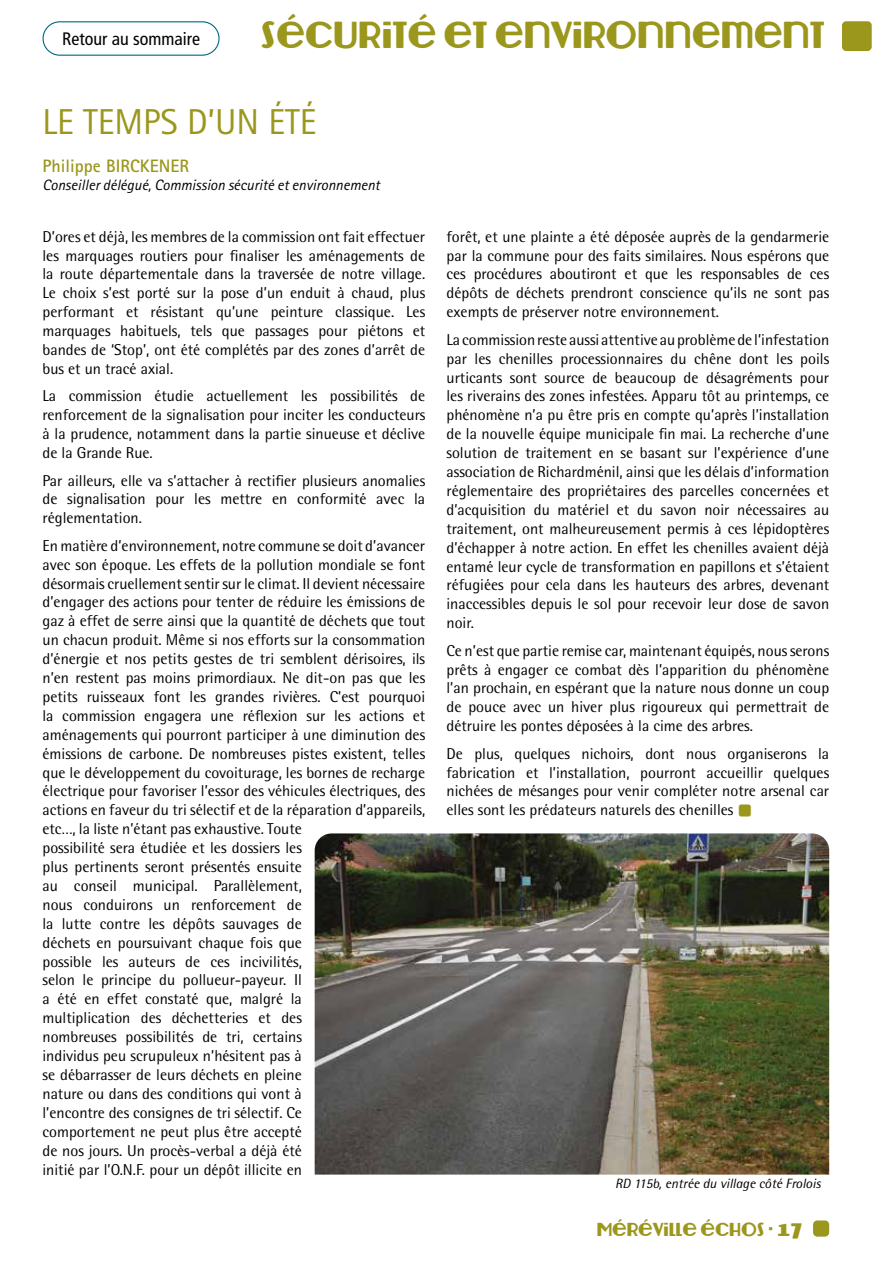
<style>
.page{position:relative;width:893px;height:1263px;background:#fff}
.page>*{position:absolute;margin:0;border:0;box-sizing:border-box;transform-origin:0 0}
.t1{font:36px "Rotis Sans Serif";color:#9b971d}
.t2{font:30px "Lemondrop";color:#9b971d}
.t3{font:700 18px "Rotis Sans Serif";color:#9b971d}
.t4{font:condensed 18px "Frutiger";color:#000}
.t5{font:15.75px/18.9px "Rotis Semi Sans";color:#000;text-align:justify}
.t6{font:italic 15px "Rotis Sans Serif";color:#000}
.t7{font:15px "Lemondrop";color:#9b971d}
.t8{font:italic 13.5px "Rotis Semi Sans";color:#000}
.s1{font-weight:700;font-size:18px}
</style>
<div class="page">
<div style="left:842px;top:21px;width:30px;height:30px;background:#9b971d;border-radius:4px"></div>
<div style="left:813px;top:1220px;width:16px;height:16px;background:#9b971d;border-radius:4px"></div>
<img style="left:315px;top:833px;width:514px;height:341px">
<div style="left:43px;top:21px;width:177px;height:35px;border:1px solid #006881;border-radius:17px"></div>
<p class="t4" style="left:62px;top:29px;width:139px">Retour au sommaire</p>
<h2 class="t2" style="left:261px;top:13px;width:566px">SÉCURITÉ ET ENVIRONNEMENT</h2>
<h1 class="t1" style="left:43px;top:100px;width:275px">LE TEMPS D’UN ÉTÉ</h1>
<p class="t3" style="left:43px;top:154px;width:148px">Philippe BIRCKENER</p>
<p class="t6" style="left:43px;top:176px;width:339px">Conseiller délégué, Commission sécurité et environnement</p>
<p class="t5" style="left:43px;top:227px;width:384px">D’ores et déjà, les membres de la commission ont fait effectuer les marquages routiers pour finaliser les aménagements de la route départementale dans la traversée de notre village.<br>Le choix s’est porté sur la pose d’un enduit à chaud, plus performant et résistant qu’une peinture classique. Les marquages habituels, tels que passages pour piétons et bandes de ‘Stop’, ont été complétés par des zones d’arrêt de bus et un tracé axial.</p>
<p class="t5" style="left:43px;top:386px;width:384px">La commission étudie actuellement les possibilités de renforcement de la signalisation pour inciter les conducteurs à la prudence, notamment dans la partie sinueuse et déclive de la Grande Rue.</p>
<p class="t5" style="left:43px;top:471px;width:384px">Par ailleurs, elle va s’attacher à rectifier plusieurs anomalies de signalisation pour les mettre en conformité avec la réglementation.</p>
<p class="t5" style="left:43px;top:536px;width:384px;text-align:left">En matière d’environnement, notre commune se doit d’avancer avec son époque. Les effets de la pollution mondiale se font désormais cruellement sentir sur le climat. Il devient nécessaire d’engager des actions pour tenter de réduire les émissions de gaz à effet de serre ainsi que la quantité de déchets que tout un chacun produit. Même si nos efforts sur la consommation d’énergie et nos petits gestes de tri semblent dérisoires, ils n’en restent pas moins primordiaux. Ne dit-on pas que les petits ruisseaux font les grandes rivières. C’est pourquoi la commission engagera une réflexion sur les actions et aménagements qui pourront participer à une diminution des émissions de carbone. De nombreuses pistes existent, telles que le développement du covoiturage, les bornes de recharge électrique pour favoriser l’essor des véhicules électriques, des actions en faveur du tri sélectif et de la réparation d’appareils, etc…, la liste n’étant pas exhaustive. Toute<br>possibilité sera étudiée et les dossiers les<br>plus pertinents seront présentés ensuite<br>au conseil municipal. Parallèlement,<br>nous conduirons un renforcement de<br>la lutte contre les dépôts sauvages de<br>déchets en poursuivant chaque fois que<br>possible les auteurs de ces incivilités,<br>selon le principe du pollueur-payeur. Il<br>a été en effet constaté que, malgré la<br>multiplication des déchetteries et des<br>nombreuses possibilités de tri, certains<br>individus peu scrupuleux n’hésitent pas à<br>se débarrasser de leurs déchets en pleine<br>nature ou dans des conditions qui vont à<br>l’encontre des consignes de tri sélectif. Ce<br>comportement ne peut plus être accepté<br>de nos jours. Un procès-verbal a déjà été<br>initié par l’O.N.F. pour un dépôt illicite en</p>
<p class="t5" style="left:446px;top:227px;width:384px">forêt, et une plainte a été déposée auprès de la gendarmerie par la commune pour des faits similaires. Nous espérons que ces procédures aboutiront et que les responsables de ces dépôts de déchets prendront conscience qu’ils ne sont pas exempts de préserver notre environnement.</p>
<p class="t5" style="left:446px;top:330px;width:384px">La commission reste aussi attentive au problème de l’infestation par les chenilles processionnaires du chêne dont les poils urticants sont source de beaucoup de désagréments pour les riverains des zones infestées. Apparu tôt au printemps, ce phénomène n’a pu être pris en compte qu’après l’installation de la nouvelle équipe municipale fin mai. La recherche d’une solution de traitement en se basant sur l’expérience d’une association de Richardménil, ainsi que les délais d’information réglementaire des propriétaires des parcelles concernées et d’acquisition du matériel et du savon noir nécessaires au traitement, ont malheureusement permis à ces lépidoptères d’échapper à notre action. En effet les chenilles avaient déjà entamé leur cycle de transformation en papillons et s’étaient réfugiées pour cela dans les hauteurs des arbres, devenant inaccessibles depuis le sol pour recevoir leur dose de savon noir.</p>
<p class="t5" style="left:446px;top:641px;width:384px">Ce n’est que partie remise car, maintenant équipés, nous serons prêts à engager ce combat dès l’apparition du phénomène l’an prochain, en espérant que la nature nous donne un coup de pouce avec un hiver plus rigoureux qui permettrait de détruire les pontes déposées à la cime des arbres.</p>
<p class="t5" style="left:446px;top:744px;width:384px">De plus, quelques nichoirs, dont nous organiserons la fabrication et l’installation, pourront accueillir quelques nichées de mésanges pour venir compléter notre arsenal car elles sont les prédateurs naturels des chenilles <sub>±</sub></p>
<p class="t8" style="left:615px;top:1175px;width:207px">RD 115b, entrée du village côté Frolois</p>
<p class="t7" style="left:597px;top:1219px;width:208px">MÉRÉVILLE ÉCHOS • <span class="s1">17</span></p>
</div>
